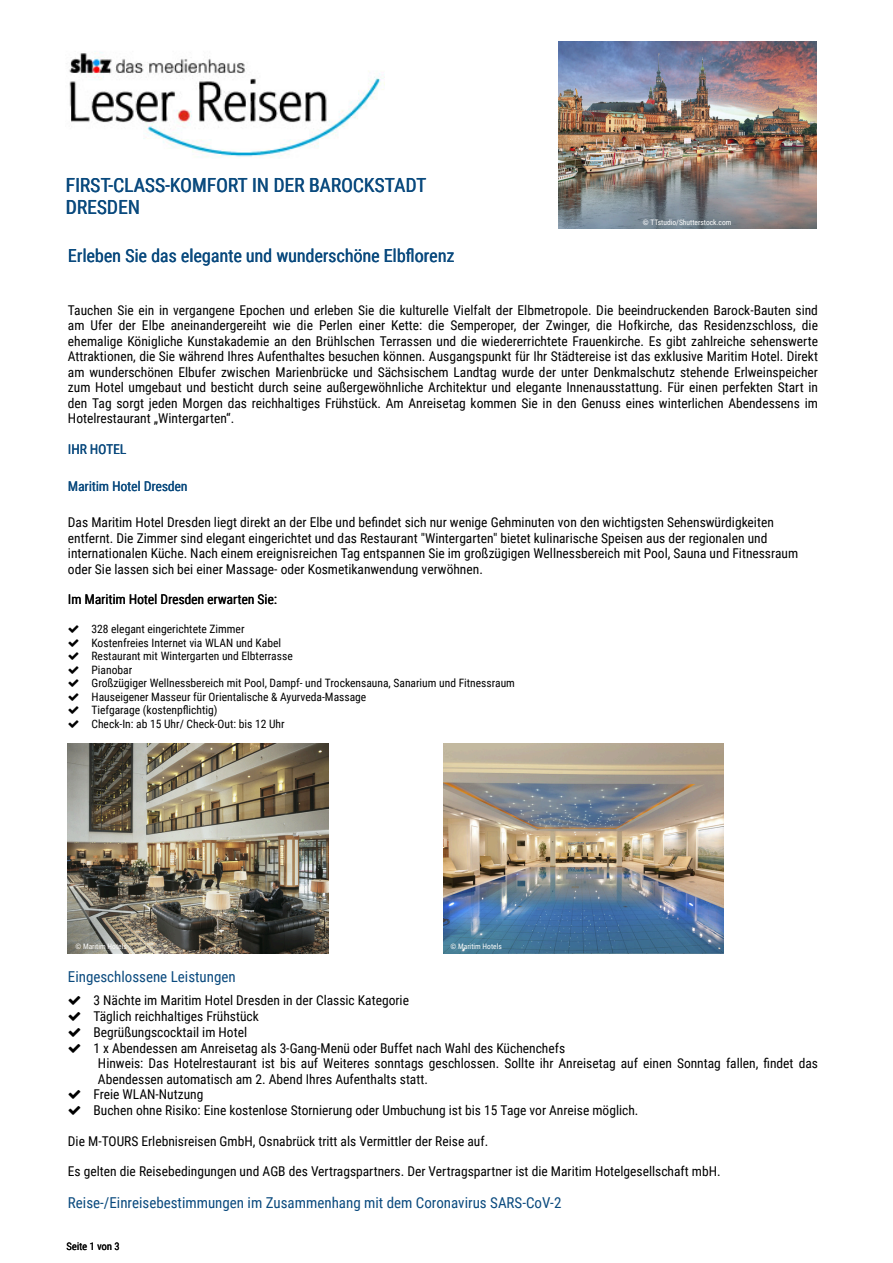
<style>
.page{position:relative;width:893px;height:1263px;background:#fff}
.page>*{position:absolute;margin:0;border:0;box-sizing:border-box;transform-origin:0 0}
.t1{font:19.5px/22.5px "Roboto Condensed";color:#0a4a7e}
.t2{font:18px "Roboto Condensed";color:#0a4a7e}
.t3{font:15px "Roboto Condensed";color:#0a4a7e}
.t4{font:13.5px/15.6px "Roboto Condensed";color:#000;text-align:justify}
.t5{font:13.5px "Roboto Condensed";color:#0a4a7e}
.t6{font:11.55px/13.5px "Roboto Condensed";color:#000}
.t7{font:10.5px "Roboto Condensed";color:#000}
.t8{font:7.5px "Roboto Condensed";color:#fff}
</style>
<div class="page">
<img style="left:68px;top:743px;width:261px;height:210px">
<img style="left:443px;top:743px;width:280px;height:210px">
<img style="left:69px;top:51px;width:316px;height:108px">
<img style="left:558px;top:41px;width:258px;height:188px">
<h1 class="t1" style="left:66px;top:175px;width:362px">FIRST-CLASS-KOMFORT IN DER BAROCKSTADT<br>DRESDEN</h1>
<h2 class="t2" style="left:68px;top:247px;width:387px">Erleben Sie das elegante und wunderschöne Elbflorenz</h2>
<p class="t8" style="left:643px;top:219px;width:90px">© TTstudio/Shutterstock.com</p>
<p class="t4" style="left:68px;top:303px;width:752px">Tauchen Sie ein in vergangene Epochen und erleben Sie die kulturelle Vielfalt der Elbmetropole. Die beeindruckenden Barock-Bauten sind am Ufer der Elbe aneinandergereiht wie die Perlen einer Kette: die Semperoper, der Zwinger, die Hofkirche, das Residenzschloss, die ehemalige Königliche Kunstakademie an den Brühlschen Terrassen und die wiedererrichtete Frauenkirche. Es gibt zahlreiche sehenswerte Attraktionen, die Sie während Ihres Aufenthaltes besuchen können. Ausgangspunkt für Ihr Städtereise ist das exklusive Maritim Hotel. Direkt am wunderschönen Elbufer zwischen Marienbrücke und Sächsischem Landtag wurde der unter Denkmalschutz stehende Erlweinspeicher zum Hotel umgebaut und besticht durch seine außergewöhnliche Architektur und elegante Innenausstattung. Für einen perfekten Start in den Tag sorgt jeden Morgen das reichhaltiges Frühstück. Am Anreisetag kommen Sie in den Genuss eines winterlichen Abendessens im Hotelrestaurant „Wintergarten“.</p>
<p class="t5" style="left:68px;top:443px;width:60px">IHR HOTEL</p>
<p class="t5" style="left:68px;top:480px;width:121px">Maritim Hotel Dresden</p>
<p class="t4" style="left:68px;top:515px;width:732px;text-align:left">Das Maritim Hotel Dresden liegt direkt an der Elbe und befindet sich nur wenige Gehminuten von den wichtigsten Sehenswürdigkeiten entfernt. Die Zimmer sind elegant eingerichtet und das Restaurant "Wintergarten" bietet kulinarische Speisen aus der regionalen und internationalen Küche. Nach einem ereignisreichen Tag entspannen Sie im großzügigen Wellnessbereich mit Pool, Sauna und Fitnessraum oder Sie lassen sich bei einer Massage- oder Kosmetikanwendung verwöhnen.</p>
<p class="t4" style="left:68px;top:593px;width:210px">Im Maritim Hotel Dresden erwarten Sie:</p>
<p class="t6" style="left:92px;top:623px;width:425px">328 elegant eingerichtete Zimmer<br>Kostenfreies Internet via WLAN und Kabel<br>Restaurant mit Wintergarten und Elbterrasse<br>Pianobar<br>Großzügiger Wellnessbereich mit Pool, Dampf- und Trockensauna, Sanarium und Fitnessraum Hauseigener Masseur für Orientalische &amp; Ayurveda-Massage<br>Tiefgarage (kostenpflichtig)<br>Check-In: ab 15 Uhr/ Check-Out: bis 12 Uhr</p>
<p class="t8" style="left:75px;top:943px;width:53px">© Maritim Hotels</p>
<p class="t8" style="left:450px;top:943px;width:53px">© Maritim Hotels</p>
<p class="t3" style="left:68px;top:969px;width:169px">Eingeschlossene Leistungen</p>
<p class="t4" style="left:93px;top:994px;width:317px">3 Nächte im Maritim Hotel Dresden in der Classic Kategorie</p>
<p class="t4" style="left:93px;top:1009px;width:167px">Täglich reichhaltiges Frühstück</p>
<p class="t4" style="left:93px;top:1025px;width:155px">Begrüßungscocktail im Hotel</p>
<p class="t4" style="left:93px;top:1041px;width:473px">1 x Abendessen am Anreisetag als 3-Gang-Menü oder Buffet nach Wahl des Küchenchefs</p>
<p class="t4" style="left:98px;top:1056px;width:722px">Hinweis: Das Hotelrestaurant ist bis auf Weiteres sonntags geschlossen. Sollte ihr Anreisetag auf einen Sonntag fallen, findet das</p>
<p class="t4" style="left:98px;top:1072px;width:331px">Abendessen automatisch am 2. Abend Ihres Aufenthalts statt.</p>
<p class="t4" style="left:93px;top:1088px;width:111px">Freie WLAN-Nutzung</p>
<p class="t4" style="left:93px;top:1103px;width:546px">Buchen ohne Risiko: Eine kostenlose Stornierung oder Umbuchung ist bis 15 Tage vor Anreise möglich.</p>
<p class="t4" style="left:68px;top:1134px;width:422px">Die M-TOURS Erlebnisreisen GmbH, Osnabrück tritt als Vermittler der Reise auf.</p>
<p class="t4" style="left:68px;top:1165px;width:654px">Es gelten die Reisebedingungen und AGB des Vertragspartners. Der Vertragspartner ist die Maritim Hotelgesellschaft mbH.</p>
<p class="t3" style="left:68px;top:1196px;width:495px">Reise-/Einreisebestimmungen im Zusammenhang mit dem Coronavirus SARS-CoV-2</p>
<p class="t7" style="left:66px;top:1242px;width:55px">Seite 1 von 3</p>
</div>
